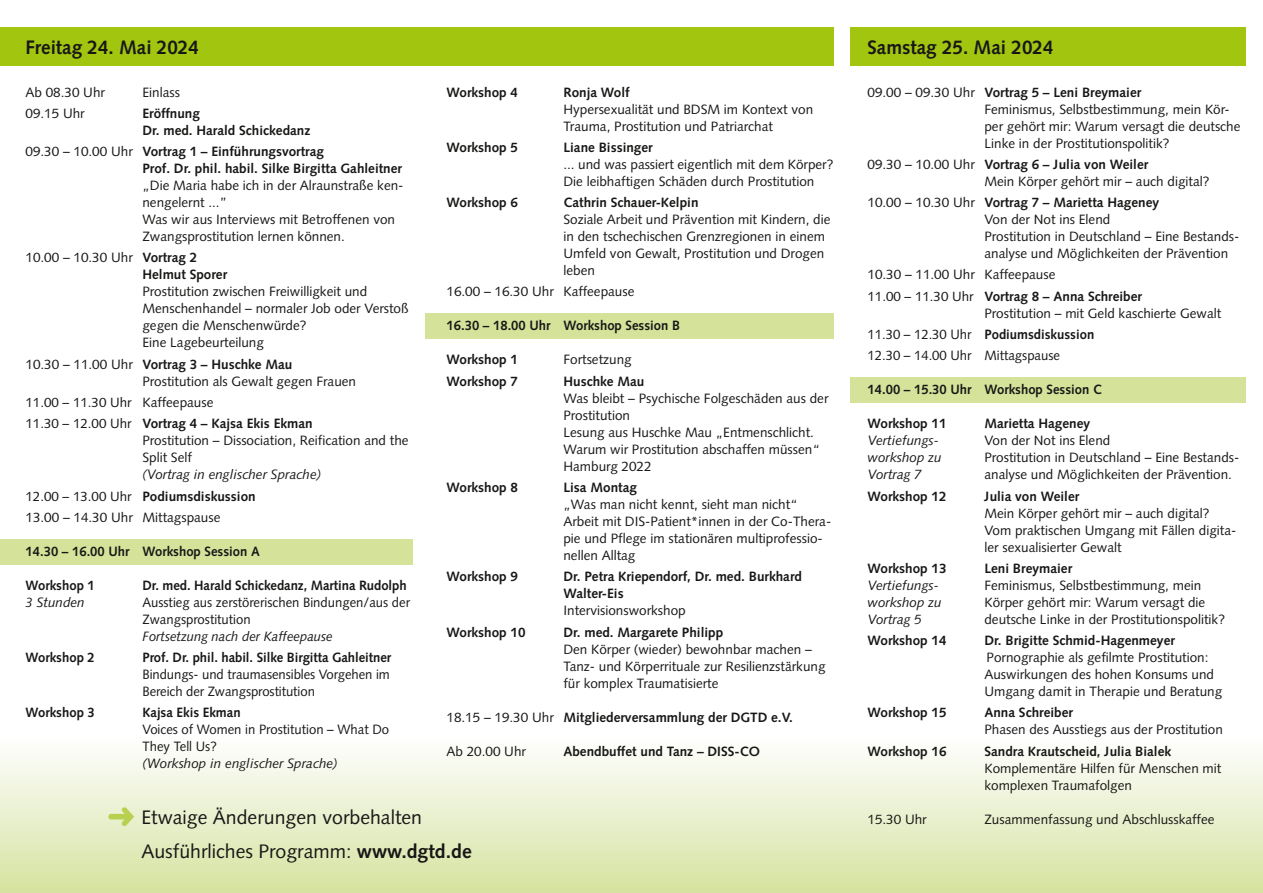
<style>
.page{position:relative;width:1263px;height:893px;background:#fff}
.page>*{position:absolute;margin:0;border:0;box-sizing:border-box;transform-origin:0 0}
.t1{font:19.5px "Syntax";color:#181716}
.t2{font:700 19.5px "Syntax";color:#181716}
.t3{font:13.5px/17px "Syntax";color:#181716}
.t4{font:700 13.5px/17px "Syntax";color:#181716}
.t5{font:italic 13.5px/21.3px "Syntax";color:#181716}
.t6{font:13.35px "Syntax";color:#181716}
.s1{font-weight:700}
.s2{font-size:13.35px}
.s3{color:#b8d050}
.s4{font-weight:400}
.s5{font-size:13.5px}
.s6{font-style:normal;font-size:13.35px}
.s7{font-weight:700;font-style:normal}
.s8{font-style:normal}
</style>
<div class="page">
<div style="left:0;top:734px;width:1263px;height:159px;background:linear-gradient(to bottom,#fff,#d6e39f)"></div>
<div style="left:425px;top:313px;width:408px;height:26px;background:#d4e29a"></div>
<div style="left:0;top:28px;width:833px;height:38px;background:#a2c510"></div>
<div style="left:850px;top:28px;width:396px;height:38px;background:#a2c510"></div>
<div style="left:0;top:539px;width:412px;height:25px;background:#d4e29a"></div>
<div style="left:850px;top:377px;width:396px;height:26px;background:#d4e29a"></div>
<h1 class="t2" style="left:26px;top:36px;width:175px">Freitag 24. Mai 2024</h1>
<h1 class="t2" style="left:867px;top:36px;width:188px">Samstag 25. Mai 2024</h1>
<p class="t3" style="left:984px;top:83px;width:258px;text-indent:-117px">09.00 – 09.30 Uhr <span class="s1">Vortrag 5 – Leni Breymaier<br></span>Feminismus, Selbstbestimmung, mein Kör&shy;per gehört mir: Warum versagt die deutsche Linke in der Prostitutionspolitik?</p>
<p class="t3" style="left:984px;top:156px;width:227px;text-indent:-117px">09.30 – 10.00 Uhr <span class="s1">Vortrag 6 – Julia von Weiler<br></span>Mein Körper gehört mir – auch digital?</p>
<p class="t3" style="left:984px;top:194px;width:256px;text-indent:-117px">10.00 – 10.30 Uhr <span class="s1">Vortrag 7 – Marietta Hageney<br></span>Von der Not ins Elend<br>Prostitution in Deutschland – Eine Bestands&shy;analyse und Möglichkeiten der Prävention</p>
<p class="t3" style="left:867px;top:264px;width:276px;line-height:21.3px">10.30 – 11.00 Uhr Kaffeepause<br><span class="s2">11.00 – 11.30 Uhr</span> <span class="s1">Vortrag 8 – Anna Schreiber</span></p>
<p class="t3" style="left:867px;top:302px;width:355px;line-height:21.3px;text-indent:117px">Prostitution – mit Geld kaschierte Gewalt<br>11.30 – 12.30 Uhr <span class="s1">Podiumsdiskussion<br></span>12.30 – 14.00 Uhr Mittagspause</p>
<p class="t4" style="left:867px;top:381px;width:236px">14.00 – 15.30 Uhr Workshop Session C</p>
<p class="t4" style="left:867px;top:415px;width:81px">Workshop 11</p>
<p class="t4" style="left:984px;top:415px;width:107px">Marietta Hageney</p>
<p class="t5" style="left:867px;top:430px;width:73px">Vertiefungs-</p>
<p class="t3" style="left:984px;top:432px;width:127px">Von der Not ins Elend</p>
<p class="t5" style="left:867px;top:447px;width:76px">workshop zu</p>
<p class="t3" style="left:984px;top:449px;width:256px">Prostitution in Deutschland – Eine Bestands-</p>
<p class="t5" style="left:867px;top:464px;width:56px">Vortrag 7</p>
<p class="t3" style="left:984px;top:466px;width:249px">analyse und Möglichkeiten der Prävention.</p>
<p class="t4" style="left:867px;top:487px;width:81px">Workshop 12</p>
<p class="t4" style="left:984px;top:487px;width:96px">Julia von Weiler</p>
<p class="t3" style="left:984px;top:504px;width:253px">Mein Körper gehört mir – auch digital?<br>Vom praktischen Umgang mit Fällen digita&shy;ler sexualisierter Gewalt</p>
<p class="t4" style="left:867px;top:560px;width:81px">Workshop 13</p>
<p class="t4" style="left:984px;top:560px;width:89px">Leni Breymaier</p>
<p class="t5" style="left:867px;top:574px;width:73px">Vertiefungs-</p>
<p class="t3" style="left:984px;top:577px;width:218px">Feminismus, Selbstbestimmung, mein</p>
<p class="t5" style="left:867px;top:591px;width:76px">workshop zu</p>
<p class="t3" style="left:984px;top:594px;width:222px">Körper gehört mir: Warum versagt die</p>
<p class="t5" style="left:867px;top:608px;width:56px">Vortrag 5</p>
<p class="t3" style="left:984px;top:611px;width:242px">deutsche Linke in der Prostitutionspolitik?</p>
<p class="t4" style="left:867px;top:632px;width:81px">Workshop 14</p>
<p class="t4" style="left:984px;top:632px;width:192px">Dr. Brigitte Schmid-Hagenmeyer</p>
<p class="t3" style="left:984px;top:649px;width:239px">Pornographie als gefilmte Prostitution:<br>Auswirkungen des hohen Konsums und<br>Umgang damit in Therapie und Beratung</p>
<p class="t4" style="left:867px;top:704px;width:81px">Workshop 15</p>
<p class="t4" style="left:984px;top:704px;width:90px">Anna Schreiber</p>
<p class="t3" style="left:984px;top:721px;width:240px">Phasen des Ausstiegs aus der Prostitution</p>
<p class="t4" style="left:867px;top:743px;width:81px">Workshop 16</p>
<p class="t4" style="left:984px;top:743px;width:188px">Sandra Krautscheid, Julia Bialek</p>
<p class="t3" style="left:984px;top:760px;width:238px">Komplementäre Hilfen für Menschen mit komplexen Traumafolgen</p>
<h1 class="t1" style="left:107px;top:805px;width:316px"><span class="s3">➜</span> Etwaige Änderungen vorbehalten</h1>
<p class="t3" style="left:867px;top:811px;width:61px">15.30 Uhr</p>
<p class="t3" style="left:984px;top:811px;width:232px">Zusammenfassung und Abschlusskaffee</p>
<h1 class="t1" style="left:141px;top:839px;width:332px">Ausführliches Programm: <span class="s1">www.dgtd.de</span></h1>
<p class="t4" style="left:446px;top:83px;width:73px">Workshop 4</p>
<p class="t4" style="left:563px;top:83px;width:68px">Ronja Wolf</p>
<p class="t3" style="left:563px;top:100px;width:251px">Hypersexualität und BDSM im Kontext von<br>Trauma, Prostitution und Patriarchat</p>
<p class="t4" style="left:446px;top:139px;width:73px">Workshop 5</p>
<p class="t4" style="left:563px;top:139px;width:91px">Liane Bissinger</p>
<p class="t3" style="left:563px;top:156px;width:272px">... und was passiert eigentlich mit dem Körper?<br>Die leibhaftigen Schäden durch Prostitution</p>
<p class="t4" style="left:446px;top:194px;width:73px">Workshop 6</p>
<p class="t4" style="left:563px;top:194px;width:137px">Cathrin Schauer-Kelpin</p>
<p class="t3" style="left:563px;top:211px;width:269px">Soziale Arbeit und Prävention mit Kindern, die in den tschechischen Grenzregionen in einem Umfeld von Gewalt, Prostitution und Drogen leben</p>
<p class="t3" style="left:446px;top:283px;width:189px">16.00 – 16.30 Uhr Kaffeepause</p>
<p class="t4" style="left:446px;top:317px;width:235px">16.30 – 18.00 Uhr Workshop Session B</p>
<p class="t4" style="left:446px;top:351px;width:73px">Workshop 1</p>
<p class="t3" style="left:563px;top:351px;width:70px">Fortsetzung</p>
<p class="t4" style="left:446px;top:373px;width:73px">Workshop 7</p>
<p class="t4" style="left:563px;top:373px;width:82px">Huschke Mau</p>
<p class="t3" style="left:563px;top:390px;width:267px">Was bleibt – Psychische Folgeschäden aus der<br>Prostitution<br>Lesung aus Huschke Mau „Entmenschlicht.<br>Warum wir Prostitution abschaffen müssen“<br>Hamburg 2022</p>
<p class="t4" style="left:446px;top:479px;width:73px">Workshop 8</p>
<p class="t4" style="left:563px;top:479px;width:75px">Lisa Montag</p>
<p class="t3" style="left:563px;top:496px;width:269px">„Was man nicht kennt, sieht man nicht“ Arbeit mit DIS-Patient*innen in der Co-Thera&shy;pie und Pflege im stationären multiprofessio&shy;nellen Alltag</p>
<p class="t4" style="left:446px;top:568px;width:73px">Workshop 9</p>
<p class="t4" style="left:563px;top:568px;width:240px">Dr. Petra Kriependorf, Dr. med. Burkhard<br>Walter-Eis</p>
<p class="t3" style="left:563px;top:602px;width:124px">Intervisionsworkshop</p>
<p class="t4" style="left:446px;top:624px;width:81px">Workshop 10</p>
<p class="t4" style="left:563px;top:624px;width:161px">Dr. med. Margarete Philipp</p>
<p class="t3" style="left:563px;top:640px;width:264px">Den Körper (wieder) bewohnbar machen –<br>Tanz- und Körperrituale zur Resilienzstärkung für komplex Traumatisierte</p>
<p class="t4" style="left:446px;top:709px;width:348px"><span class="s4">18.15 – 19.30 Uhr</span> Mitgliederversammlung der DGTD e.V.</p>
<p class="t3" style="left:446px;top:743px;width:81px">Ab 20.00 Uhr</p>
<p class="t4" style="left:563px;top:743px;width:198px">Abendbuffet und Tanz – DISS-CO</p>
<p class="t3" style="left:26px;top:83px;width:81px">Ab 08.30 Uhr</p>
<p class="t3" style="left:142px;top:83px;width:39px">Einlass</p>
<p class="t3" style="left:26px;top:105px;width:61px">09.15 Uhr</p>
<p class="t4" style="left:142px;top:105px;width:170px">Eröffnung<br>Dr. med. Harald Schickedanz</p>
<p class="t4" style="left:142px;top:143px;width:261px;text-indent:-117px"><span class="s4">09.30 – 10.00 Uhr</span> Vortrag 1 – Einführungsvortrag<br>Prof. Dr. phil. habil. Silke Birgitta Gahleitner</p>
<p class="t3" style="left:142px;top:177px;width:263px">„Die Maria habe ich in der Alraunstraße ken&shy;nengelernt ...”<br>Was wir aus Interviews mit Betroffenen von Zwangsprostitution lernen können.</p>
<p class="t4" style="left:142px;top:249px;width:86px;text-indent:-117px"><span class="s4">10.00 – 10.30 Uhr</span> Vortrag 2<br>Helmut Sporer</p>
<p class="t3" style="left:142px;top:283px;width:268px">Prostitution zwischen Freiwilligkeit und Menschenhandel – normaler Job oder Verstoß gegen die Menschenwürde?<br>Eine Lagebeurteilung</p>
<p class="t3" style="left:142px;top:356px;width:215px;text-indent:-117px">10.30 – 11.00 Uhr <span class="s1">Vortrag 3 – Huschke Mau<br></span>Prostitution als Gewalt gegen Frauen</p>
<p class="t6" style="left:26px;top:394px;width:189px">11.00 – 11.30 Uhr <span class="s5">Kaffeepause</span></p>
<p class="t3" style="left:142px;top:415px;width:268px;text-indent:-117px"><span class="s2">11.30 – 12.00 Uhr</span> <span class="s1">Vortrag 4 – Kajsa Ekis Ekman<br></span>Prostitution – Dissociation, Reification and the<br>Split Self</p>
<p class="t5" style="left:26px;top:464px;width:297px;text-indent:117px">(Vortrag in englischer Sprache)<br><span class="s6">12.00 – 13.00 Uhr</span> <span class="s7">Podiumsdiskussion<br></span><span class="s8">13.00 – 14.30 Uhr Mittagspause</span></p>
<p class="t4" style="left:26px;top:543px;width:236px">14.30 – 16.00 Uhr Workshop Session A</p>
<p class="t4" style="left:26px;top:577px;width:71px">Workshop 1</p>
<p class="t4" style="left:142px;top:577px;width:266px">Dr. med. Harald Schickedanz, Martina Rudolph</p>
<p class="t5" style="left:26px;top:591px;width:61px">3 Stunden</p>
<p class="t3" style="left:142px;top:594px;width:269px">Ausstieg aus zerstörerischen Bindungen/aus der<br>Zwangsprostitution</p>
<p class="t5" style="left:142px;top:625px;width:192px">Fortsetzung nach der Kaffeepause</p>
<p class="t4" style="left:26px;top:649px;width:71px">Workshop 2</p>
<p class="t4" style="left:142px;top:649px;width:250px">Prof. Dr. phil. habil. Silke Birgitta Gahleitner</p>
<p class="t3" style="left:142px;top:666px;width:249px">Bindungs- und traumasensibles Vorgehen im<br>Bereich der Zwangsprostitution</p>
<p class="t4" style="left:26px;top:704px;width:71px">Workshop 3</p>
<p class="t4" style="left:142px;top:704px;width:100px">Kajsa Ekis Ekman</p>
<p class="t3" style="left:142px;top:721px;width:248px">Voices of Women in Prostitution – What Do<br>They Tell Us?</p>
<p class="t5" style="left:142px;top:753px;width:197px">(Workshop in englischer Sprache)</p>
</div>
